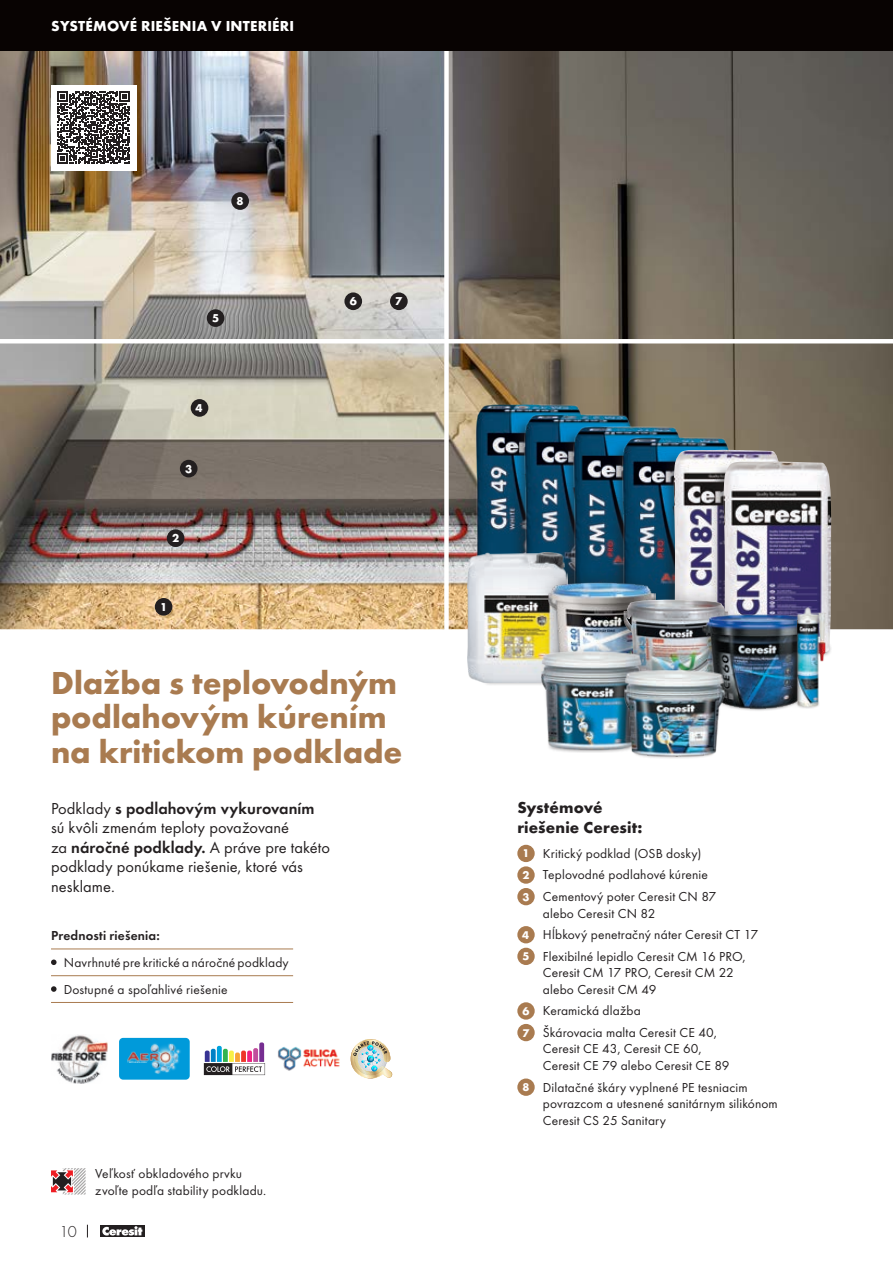
<style>
.page{position:relative;width:893px;height:1263px;background:#fff}
.page>*{position:absolute;margin:0;border:0;box-sizing:border-box;transform-origin:0 0}
.t1{font:700 33px/34.5px "Futura TOT";color:#a97b50}
.t2{font:16.5px/19.5px "Futura TOT";color:#231f20}
.t3{font:700 16.5px/19.5px "Futura TOT";letter-spacing:.01em;color:#231f20}
.t4{font:16.5px "Futura TOT Ligh";color:#231f20}
.t5{font:700 15px "Futura TOT";letter-spacing:.015em;color:#fff}
.t6{font:13.5px/21.6px "Futura TOT";letter-spacing:.01em;color:#231f20}
.t7{font:600 13.5px "Futura TOT";letter-spacing:.015em;color:#231f20}
.t8{font:700 11.85px "Futura TOT";color:#fff}
.s1{font-weight:600}
.s2{font-weight:700;font-size:11.7px;color:#fff}
</style>
<div class="page">
<img style="left:0;top:51px;width:892px;height:578px">
<hr style="left:892px;top:51px;width:1px;height:580px;background:#cdd0d1">
<div style="left:0;top:629px;width:893px;height:5px;background:#fff"></div>
<hr style="left:0;top:339px;width:893px;height:4px;background:#fff">
<div style="left:444px;top:0;width:5px;height:631px;background:#fff"></div>
<div style="left:517px;top:845px;width:18px;height:17px;background:#a97b50;border-radius:50%"></div>
<div style="left:517px;top:866px;width:18px;height:18px;background:#a97b50;border-radius:50%"></div>
<div style="left:517px;top:888px;width:18px;height:17px;background:#a97b50;border-radius:50%"></div>
<div style="left:517px;top:926px;width:18px;height:17px;background:#a97b50;border-radius:50%"></div>
<div style="left:517px;top:948px;width:18px;height:17px;background:#a97b50;border-radius:50%"></div>
<div style="left:517px;top:1002px;width:18px;height:18px;background:#a97b50;border-radius:50%"></div>
<div style="left:517px;top:1024px;width:18px;height:17px;background:#a97b50;border-radius:50%"></div>
<div style="left:517px;top:1078px;width:18px;height:18px;background:#a97b50;border-radius:50%"></div>
<hr style="left:51px;top:948px;width:242px;height:1px;background:#a97b50">
<hr style="left:51px;top:975px;width:242px;height:1px;background:#a97b50">
<hr style="left:51px;top:1002px;width:242px;height:1px;background:#a97b50">
<svg style="left:51px;top:959px;width:6px;height:6px"></svg>
<svg style="left:51px;top:986px;width:6px;height:6px"></svg>
<img style="left:51px;top:1035px;width:56px;height:49px">
<svg style="left:351px;top:1039px;width:41px;height:39px"></svg>
<svg style="left:204px;top:1042px;width:61px;height:33px"></svg>
<img style="left:278px;top:1046px;width:62px;height:25px">
<div style="left:119px;top:1038px;width:71px;height:42px;background:#009ada;border-radius:4px"></div>
<img style="left:128px;top:1043px;width:53px;height:31px">
<div style="left:155px;top:598px;width:17px;height:18px;background:#231f20;border-radius:50%"></div>
<div style="left:167px;top:529px;width:17px;height:18px;background:#231f20;border-radius:50%"></div>
<div style="left:180px;top:460px;width:18px;height:17px;background:#231f20;border-radius:50%"></div>
<div style="left:191px;top:399px;width:17px;height:18px;background:#231f20;border-radius:50%"></div>
<div style="left:344px;top:292px;width:18px;height:18px;background:#231f20;border-radius:50%"></div>
<div style="left:390px;top:292px;width:18px;height:18px;background:#231f20;border-radius:50%"></div>
<div style="left:231px;top:192px;width:18px;height:18px;background:#231f20;border-radius:50%"></div>
<div style="left:207px;top:309px;width:17px;height:18px;background:#231f20;border-radius:50%"></div>
<img style="left:467px;top:395px;width:126px;height:157px">
<div style="left:511px;top:415px;width:34px;height:179px;background:#231f20;opacity:.6"></div>
<img style="left:517px;top:405px;width:125px;height:147px">
<div style="left:560px;top:426px;width:34px;height:180px;background:#231f20;opacity:.6"></div>
<img style="left:566px;top:417px;width:125px;height:151px">
<div style="left:609px;top:439px;width:35px;height:180px;background:#231f20;opacity:.6"></div>
<img style="left:615px;top:429px;width:125px;height:139px">
<div style="left:660px;top:450px;width:34px;height:180px;background:#231f20;opacity:.6"></div>
<img style="left:673px;top:450px;width:108px;height:135px">
<div style="left:709px;top:462px;width:35px;height:180px;background:#231f20;opacity:.6"></div>
<img style="left:723px;top:461px;width:108px;height:150px">
<div style="left:529px;top:552px;width:54px;height:126px;background:#231f20;opacity:.5"></div>
<div style="left:481px;top:673px;width:72px;height:14px;background:#231f20;opacity:.5"></div>
<img style="left:467px;top:552px;width:100px;height:130px">
<div style="left:537px;top:568px;width:128px;height:116px;background:#231f20;opacity:.6"></div>
<img style="left:548px;top:581px;width:107px;height:63px">
<img style="left:761px;top:611px;width:20px;height:100px">
<div style="left:547px;top:738px;width:88px;height:15px;background:#231f20;opacity:.5"></div>
<img style="left:539px;top:649px;width:71px;height:103px">
<img style="left:552px;top:585px;width:209px;height:165px">
<img style="left:622px;top:667px;width:104px;height:91px">
<div style="left:781px;top:610px;width:35px;height:99px;background:#231f20;opacity:.4"></div>
<img style="left:785px;top:605px;width:48px;height:104px">
<svg style="left:51px;top:1168px;width:35px;height:26px"></svg>
<div style="left:51px;top:85px;width:85px;height:85px;background:#fff"></div>
<svg style="left:57px;top:91px;width:73px;height:73px"></svg>
<svg style="left:87px;top:1225px;width:1px;height:12px"></svg>
<svg style="left:100px;top:1225px;width:45px;height:12px"></svg>
<svg style="left:102px;top:1226px;width:40px;height:9px"></svg>
<div style="left:0;top:0;width:893px;height:51px;background:#080302"></div>
<p class="t5" style="left:51px;top:17px;width:244px">SYSTÉMOVÉ RIEŠENIA V INTERIÉRI</p>
<p class="t8" style="left:237px;top:194px;width:9px">8</p>
<p class="t8" style="left:212px;top:311px;width:9px">5</p>
<p class="t8" style="left:196px;top:401px;width:9px">4</p>
<p class="t8" style="left:185px;top:461px;width:9px">3</p>
<p class="t8" style="left:172px;top:531px;width:9px">2</p>
<p class="t8" style="left:160px;top:600px;width:9px">1</p>
<p class="t8" style="left:350px;top:294px;width:9px">6</p>
<p class="t8" style="left:395px;top:294px;width:9px">7</p>
<h1 class="t1" style="left:51px;top:665px;width:353px">Dlažba s teplovodným podlahovým kúrením na kritickom podklade</h1>
<p class="t2" style="left:51px;top:798px;width:280px">Podklady <span class="s1">s podlahovým vykurovaním </span>sú kvôli zmenám teploty považované<br>za <span class="s1">náročné podklady.</span> A práve pre takéto podklady ponúkame riešenie, ktoré vás nesklame.</p>
<p class="t7" style="left:51px;top:927px;width:110px">Prednosti riešenia:</p>
<p class="t6" style="left:64px;top:949px;width:227px;line-height:26.7px">Navrhnuté pre kritické a náročné podklady<br>Dostupné a spoľahlivé riešenie</p>
<p class="t4" style="left:60px;top:1222px;width:19px">10</p>
<p class="t6" style="left:95px;top:1165px;width:172px;line-height:16.5px">Veľkosť obkladového prvku zvoľte podľa stability podkladu.</p>
<p class="t3" style="left:517px;top:798px;width:127px">Systémové riešenie Ceresit:</p>
<p class="t6" style="left:522px;top:842px;width:195px"><span class="s2">1</span> Kritický podklad (OSB dosky)<br><span class="s2">2</span> Teplovodné podlahové kúrenie<br><span class="s2">3</span> Cementový poter Ceresit CN 87</p>
<p class="t6" style="left:522px;top:902px;width:237px;text-indent:21px">alebo Ceresit CN 82<br><span class="s2">4</span> Hĺbkový penetračný náter Ceresit CT 17<br><span class="s2">5</span> Flexibilné lepidlo Ceresit CM 16 PRO,</p>
<p class="t6" style="left:543px;top:964px;width:193px;line-height:16.5px">Ceresit CM 17 PRO, Ceresit CM 22 alebo Ceresit CM 49</p>
<p class="t6" style="left:522px;top:1000px;width:196px"><span class="s2">6</span> Keramická dlažba<br><span class="s2">7</span> Škárovacia malta Ceresit CE 40,</p>
<p class="t6" style="left:543px;top:1041px;width:188px;line-height:16.5px">Ceresit CE 43, Ceresit CE 60,<br>Ceresit CE 79 alebo Ceresit CE 89</p>
<p class="t6" style="left:543px;top:1079px;width:236px;line-height:16.5px;text-indent:-20px"><span class="s2">8</span> Dilatačné škáry vyplnené PE tesniacim povrazcom a utesnené sanitárnym silikónom<br>Ceresit CS 25 Sanitary</p>
</div>
